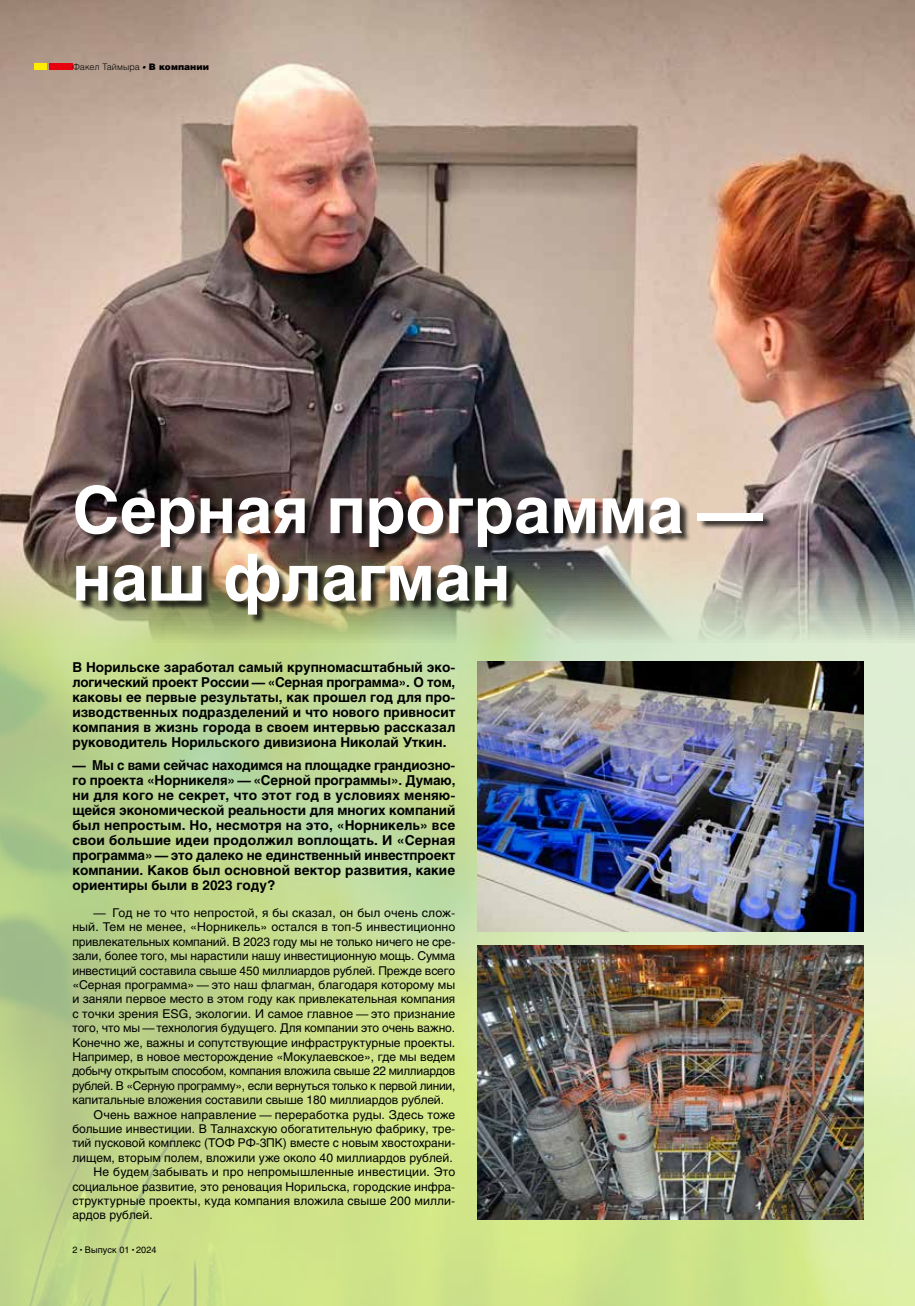
<style>
.page{position:relative;width:915px;height:1306px;background:#fff}
.page>*{position:absolute;margin:0;border:0;box-sizing:border-box;transform-origin:0 0}
.t1{font:700 64.5px/67.5px "Helios C";color:#fff}
.t2{font:700 13.5px/15px "Helios C";color:#000;text-align:justify}
.t3{font:12px "Helios C";letter-spacing:-.005em;color:#000}
.t4{font:12px "Helios C";letter-spacing:-.025em;color:#000}
.t5{font:9px "Helios Light C";letter-spacing:.01em;color:#000}
.t6{font:9px "Helios C";letter-spacing:.01em;color:#000}
.s1{font-style:italic;font-size:7.5px}
.s2{font-family:"Helios Black C"}
.s3{font-size:6px}
</style>
<div class="page">
<img style="left:0;top:643px;width:914px;height:662px">
<img style="left:0;top:0;width:914px;height:643px">
<div style="left:77px;top:487px;width:695px;height:137px;background:#000;opacity:.75"></div>
<img style="left:477px;top:945px;width:386px;height:274px">
<img style="left:477px;top:661px;width:386px;height:270px">
<div style="left:49px;top:64px;width:23px;height:6px;background:#e7000e"></div>
<div style="left:34px;top:64px;width:13px;height:6px;background:#ffed00"></div>
<p class="t5" style="left:72px;top:61px;width:138px">Факел Таймыра <span class="s1">•</span> <span class="s2">В компании</span></p>
<h1 class="t1" style="left:72px;top:476px;width:691px">Серная программа — наш флагман</h1>
<p class="t2" style="left:72px;top:659px;width:384px">В Норильске заработал самый крупномасштабный эко&shy;логический проект России — «Серная программа». О том, каковы ее первые результаты, как прошел год для про&shy;изводственных подразделений и что нового привносит компания в жизнь города в своем интервью рассказал руководитель Норильского дивизиона Николай Уткин.</p>
<p class="t2" style="left:72px;top:758px;width:384px">— Мы с вами сейчас находимся на площадке грандиозно&shy;го проекта «Норникеля» — «Серной программы». Думаю, ни для кого не секрет, что этот год в условиях меняю&shy;щейся экономической реальности для многих компаний был непростым. Но, несмотря на это, «Норникель» все свои большие идеи продолжил воплощать. И «Серная программа» — это далеко не единственный инвестпроект компании. Каков был основной вектор развития, какие ориентиры были в 2023 году?</p>
<p class="t3" style="left:94px;top:905px;width:363px">— Год не то что непростой, я бы сказал, он был очень слож-</p>
<p class="t3" style="left:72px;top:919px;width:384px">ный. Тем не менее, «Норникель» остался в топ‑5 инвестиционно</p>
<p class="t3" style="left:72px;top:934px;width:384px">привлекательных компаний. В 2023 году мы не только ничего не сре-</p>
<p class="t3" style="left:72px;top:948px;width:384px">зали, более того, мы нарастили нашу инвестиционную мощь. Сумма</p>
<p class="t3" style="left:72px;top:963px;width:384px">инвестиций составила свыше 450 миллиардов рублей. Прежде всего</p>
<p class="t3" style="left:72px;top:977px;width:384px">«Серная программа» — это наш флагман, благодаря которому мы</p>
<p class="t3" style="left:72px;top:991px;width:384px">и заняли первое место в этом году как привлекательная компания</p>
<p class="t3" style="left:72px;top:1006px;width:384px">с точки зрения ESG, экологии. И самое главное — это признание</p>
<p class="t3" style="left:72px;top:1020px;width:384px">того, что мы — технология будущего. Для компании это очень важно.</p>
<p class="t3" style="left:72px;top:1035px;width:384px">Конечно же, важны и сопутствующие инфраструктурные проекты.</p>
<p class="t3" style="left:72px;top:1049px;width:384px">Например, в новое месторождение «Мокулаевское», где мы ведем</p>
<p class="t3" style="left:72px;top:1063px;width:384px">добычу открытым способом, компания вложила свыше 22 миллиардов</p>
<p class="t4" style="left:72px;top:1078px;width:384px">рублей. В «Серную программу», если вернуться только к первой линии,</p>
<p class="t3" style="left:72px;top:1092px;width:373px">капитальные вложения составили свыше 180 миллиардов рублей.</p>
<p class="t3" style="left:94px;top:1107px;width:363px">Очень важное направление — переработка руды. Здесь тоже</p>
<p class="t3" style="left:72px;top:1121px;width:384px">большие инвестиции. В Талнахскую обогатительную фабрику, тре-</p>
<p class="t3" style="left:72px;top:1135px;width:384px">тий пусковой комплекс (ТОФ РФ‑3ПК) вместе с новым хвостохрани-</p>
<p class="t3" style="left:72px;top:1150px;width:382px">лищем, вторым полем, вложили уже около 40 миллиардов рублей.</p>
<p class="t3" style="left:94px;top:1164px;width:363px">Не будем забывать и про непромышленные инвестиции. Это</p>
<p class="t3" style="left:72px;top:1179px;width:384px">социальное развитие, это реновация Норильска, городские инфра-</p>
<p class="t3" style="left:72px;top:1193px;width:384px">структурные проекты, куда компания вложила свыше 200 милли-</p>
<p class="t3" style="left:72px;top:1207px;width:82px">ардов рублей.</p>
<p class="t6" style="left:72px;top:1244px;width:86px">2 <span class="s3">•</span> Выпуск 01 <span class="s3">•</span> 2024</p>
</div>
